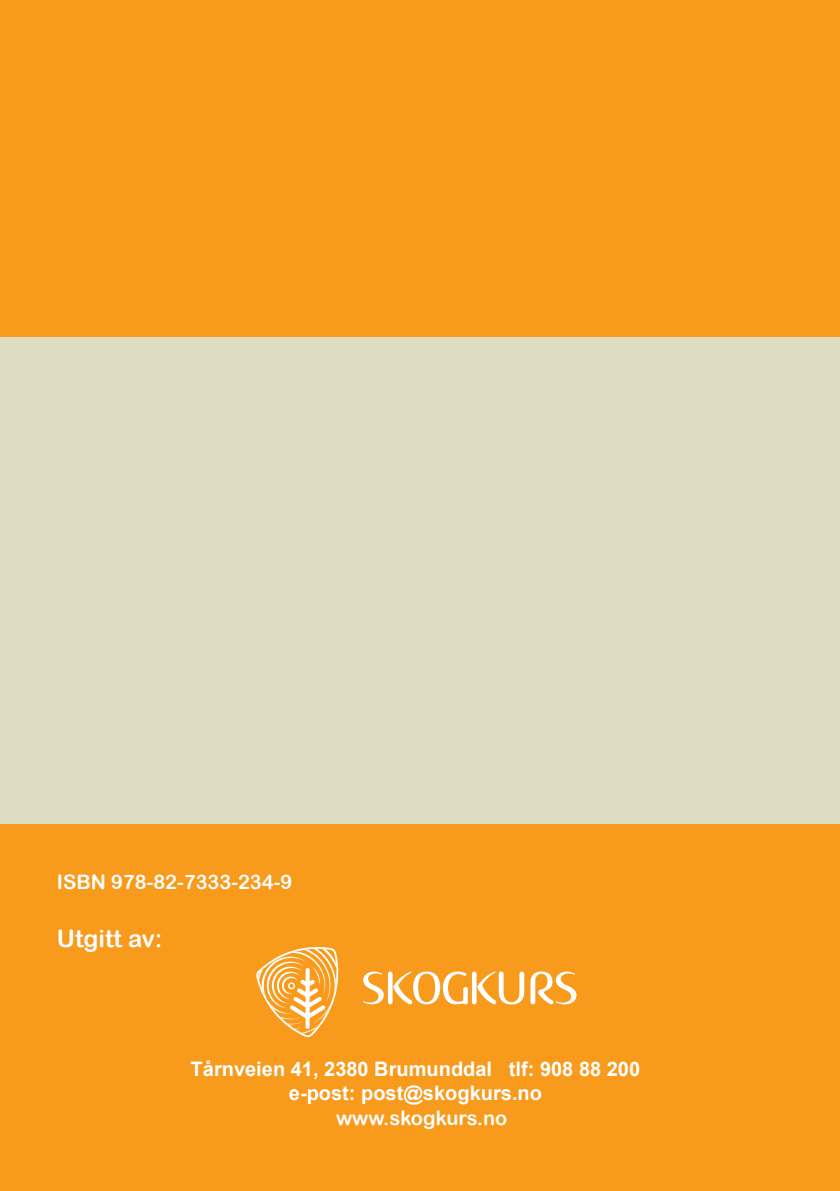
<style>
.page{position:relative;width:840px;height:1191px;background:#fff}
.page>*{position:absolute;margin:0;border:0;box-sizing:border-box;transform-origin:0 0}
.t1{font:24px "Arial Rounded MT Bold";color:#fff}
.t2{font:700 20px/24px "Arial";color:#fff;text-align:center}
.t3{font:20px "Arial Rounded MT Bold";color:#fff}
</style>
<div class="page">
<div style="left:0;top:0;width:839px;height:337px;background:#f89a1c"></div>
<div style="left:0;top:822px;width:839px;height:369px;background:#f89a1c"></div>
<div style="left:0;top:337px;width:839px;height:487px;background:#dfdcc4"></div>
<div style="left:471px;top:971px;width:5px;height:33px;background:#fff;border-radius:2px"></div>
<svg style="left:477px;top:971px;width:47px;height:33px"></svg>
<hr style="left:388px;top:971px;width:4px;height:33px;background:#fff;border-radius:2px">
<svg style="left:393px;top:971px;width:74px;height:33px"></svg>
<svg style="left:530px;top:971px;width:46px;height:33px"></svg>
<svg style="left:363px;top:971px;width:21px;height:33px"></svg>
<svg style="left:256px;top:947px;width:83px;height:90px"></svg>
<p class="t3" style="left:57px;top:870px;width:237px">ISBN 978-82-7333-234-9</p>
<p class="t1" style="left:57px;top:923px;width:107px">Utgitt av:</p>
<p class="t2" style="left:190px;top:1057px;width:451px">Tårnveien 41, 2380 Brumunddal tlf: 908 88 200 e-post: post@skogkurs.no</p>
<p class="t3" style="left:336px;top:1106px;width:172px">www.skogkurs.no</p>
</div>
